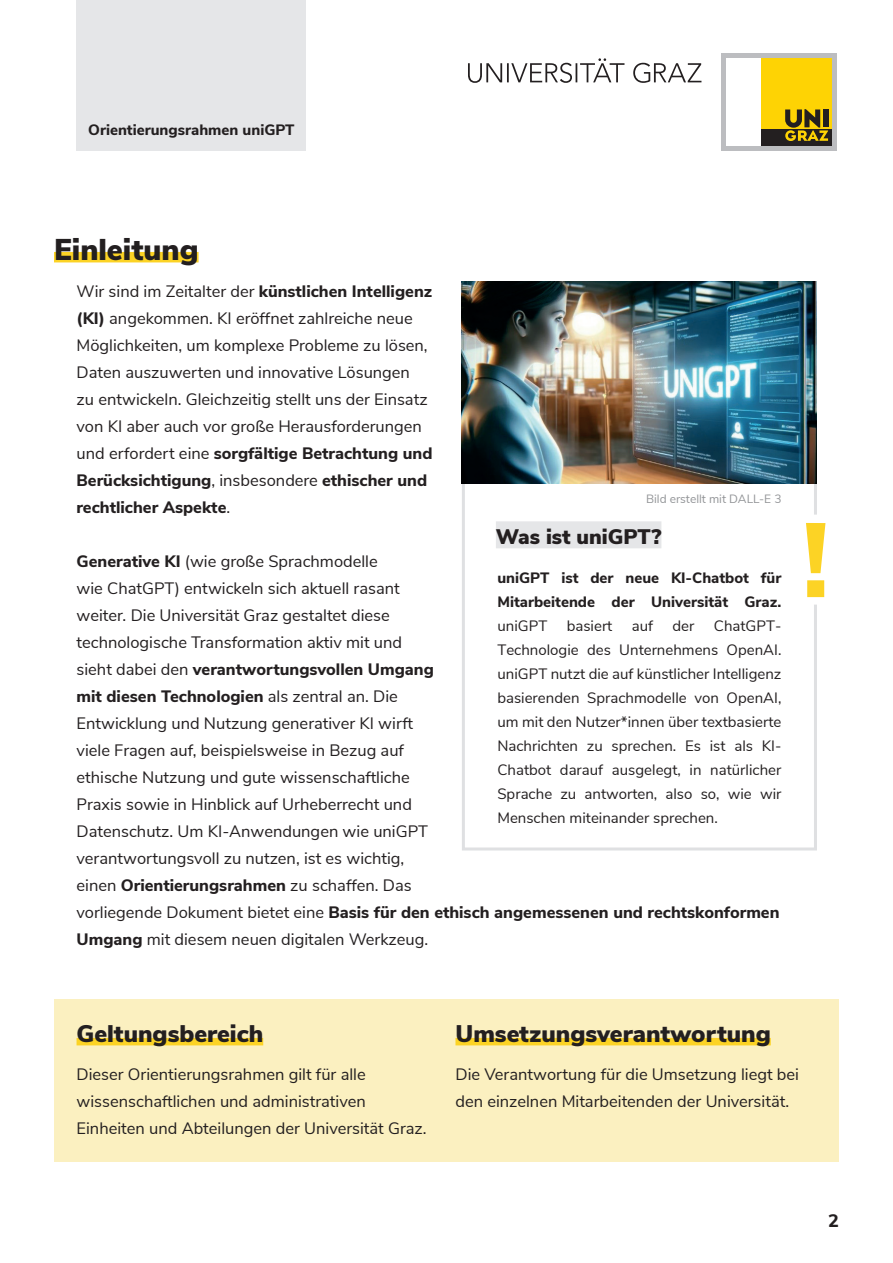
<style>
.page{position:relative;width:893px;height:1263px;background:#fff}
.page>*{position:absolute;margin:0;border:0;box-sizing:border-box;transform-origin:0 0}
.t1{font:800 105px "Nunito Sans";color:#fcd325}
.t2{font:900 30px "Nunito Sans";color:#231f20}
.t3{font:900 24px "Nunito Sans";color:#231f20}
.t4{font:900 21px "Nunito Sans";color:#231f20}
.t5{font:800 18px "Nunito Sans";color:#231f20}
.t6{font:16.5px/27px "Nunito Sans";color:#231f20}
.t7{font:15px/24px "Nunito Sans";color:#231f20;text-align:justify}
.t8{font:800 15px/24px "Nunito Sans";color:#231f20}
.t9{font:12px "Nunito Sans";color:#939598}
.s1{font-weight:800}
</style>
<div class="page">
<div style="left:77px;top:0;width:229px;height:151px;background:#e5e6e8"></div>
<svg style="left:468px;top:58px;width:233px;height:25px"></svg>
<div style="left:721px;top:53px;width:115px;height:98px;background:#bcbdc0"></div>
<div style="left:761px;top:58px;width:70px;height:71px;background:#fed304"></div>
<div style="left:761px;top:129px;width:70px;height:17px;background:#231f20"></div>
<div style="left:726px;top:58px;width:35px;height:88px;background:#fff"></div>
<svg style="left:785px;top:109px;width:43px;height:32px"></svg>
<div style="left:54px;top:999px;width:785px;height:162px;background:#fbf0c0"></div>
<div style="left:77px;top:1038px;width:186px;height:7px;background:#fcd325"></div>
<div style="left:455px;top:1038px;width:316px;height:7px;background:#fcd325"></div>
<div style="left:54px;top:252px;width:145px;height:10px;background:#fcd325"></div>
<div style="left:496px;top:521px;width:165px;height:27px;background:#e5e6e8"></div>
<img style="left:462px;top:281px;width:355px;height:202px">
<p class="t8" style="left:88px;top:117px;width:208px">Orientierungsrahmen uniGPT</p>
<h2 class="t2" style="left:54px;top:228px;width:146px">Einleitung</h2>
<p class="t6" style="left:77px;top:277px;width:357px">Wir sind im Zeitalter der <span class="s1">künstlichen Intelligenz (KI)</span> angekommen. KI eröffnet zahlreiche neue Möglichkeiten, um komplexe Probleme zu lösen, Daten auszuwerten und innovative Lösungen<br>zu entwickeln. Gleichzeitig stellt uns der Einsatz von KI aber auch vor große Herausforderungen und erfordert eine <span class="s1">sorgfältige Betrachtung und Berücksichtigung</span>, insbesondere <span class="s1">ethischer und rechtlicher Aspekte</span>.</p>
<p class="t6" style="left:77px;top:547px;width:704px"><span class="s1">Generative KI</span> (wie große Sprachmodelle<br>wie ChatGPT) entwickeln sich aktuell rasant<br>weiter. Die Universität Graz gestaltet diese<br>technologische Transformation aktiv mit und<br>sieht dabei den <span class="s1">verantwortungsvollen Umgang<br>mit diesen Technologien</span> als zentral an. Die<br>Entwicklung und Nutzung generativer KI wirft<br>viele Fragen auf, beispielsweise in Bezug auf<br>ethische Nutzung und gute wissenschaftliche<br>Praxis sowie in Hinblick auf Urheberrecht und<br>Datenschutz. Um KI-Anwendungen wie uniGPT<br>verantwortungsvoll zu nutzen, ist es wichtig,<br>einen <span class="s1">Orientierungsrahmen</span> zu schaffen. Das<br>vorliegende Dokument bietet eine <span class="s1">Basis für den ethisch angemessenen und rechtskonformen Umgang</span> mit diesem neuen digitalen Werkzeug.</p>
<p class="t9" style="left:646px;top:490px;width:137px">Bild erstellt mit DALL-E 3</p>
<p class="t4" style="left:496px;top:521px;width:167px">Was ist uniGPT?</p>
<h1 class="t1" style="left:802px;top:484px;width:29px">!</h1>
<p class="t8" style="left:497px;top:565px;width:286px">uniGPT ist der neue KI-Chatbot für<br>Mitarbeitende der Universität Graz.</p>
<p class="t7" style="left:497px;top:613px;width:51px">uniGPT</p>
<p class="t7" style="left:567px;top:613px;width:47px">basiert</p>
<p class="t7" style="left:632px;top:613px;width:23px">auf</p>
<p class="t7" style="left:672px;top:613px;width:23px">der</p>
<p class="t7" style="left:497px;top:613px;width:286px;text-indent:216px">ChatGPT-Technologie des Unternehmens OpenAI. uniGPT nutzt die auf künstlicher Intelligenz basierenden Sprachmodelle von OpenAI, um mit den Nutzer*innen über textbasierte Nachrichten zu sprechen. Es ist als KI-Chatbot darauf ausgelegt, in natürlicher Sprache zu antworten, also so, wie wir Menschen miteinander sprechen.</p>
<h3 class="t3" style="left:77px;top:1016px;width:188px">Geltungsbereich</h3>
<h3 class="t3" style="left:455px;top:1016px;width:317px">Umsetzungsverantwortung</h3>
<p class="t6" style="left:77px;top:1060px;width:352px">Dieser Orientierungsrahmen gilt für alle wissenschaftlichen und administrativen<br>Einheiten und Abteilungen der Universität Graz.</p>
<p class="t6" style="left:455px;top:1060px;width:345px">Die Verantwortung für die Umsetzung liegt bei den einzelnen Mitarbeitenden der Universität.</p>
<p class="t5" style="left:828px;top:1208px;width:12px">2</p>
</div>
